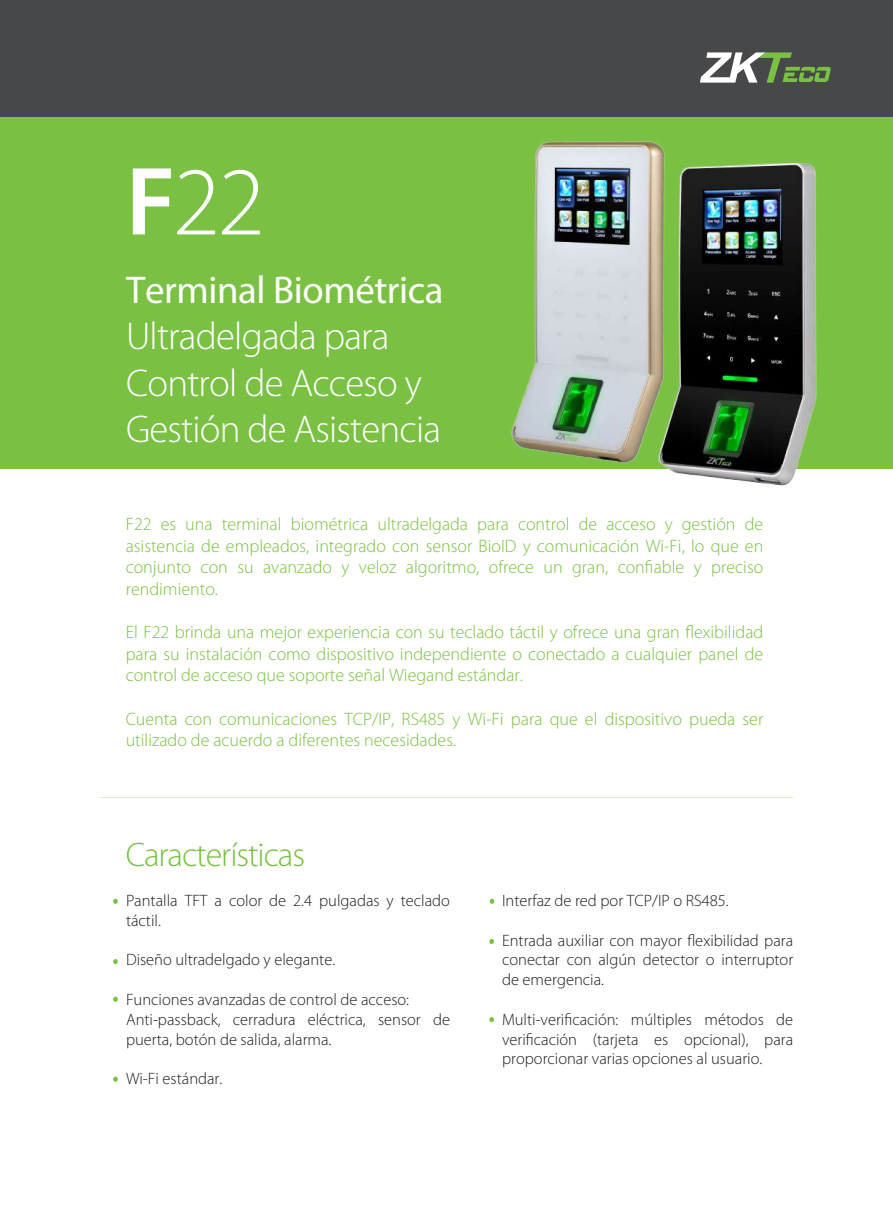
<style>
.page{position:relative;width:893px;height:1212px;background:#fff}
.page>*{position:absolute;margin:0;border:0;box-sizing:border-box;transform-origin:0 0}
.t1{font:300 97.8px "Myriad Pro";color:#fff}
.t2{font:300 38.85px/46.7px "Myriad Pro";letter-spacing:-.02em;color:#fff}
.t3{font:38.85px "Myriad Pro";letter-spacing:-.01em;color:#fff}
.t4{font:300 34.05px "Myriad Pro";letter-spacing:-.03em;color:#7ac143}
.t5{font:300 18px/21.6px "Myriad Pro";color:#7ac143;text-align:justify}
.t6{font:300 16.5px/19.8px "Myriad Pro";color:#1d1d1b;text-align:justify}
.s1{font-weight:600}
</style>
<div class="page">
<div style="left:0;top:116px;width:893px;height:353px;background:#7ac143"></div>
<div style="left:0;top:0;width:893px;height:116px;background:#474849"></div>
<svg style="left:700px;top:52px;width:131px;height:31px"></svg>
<svg style="left:490px;top:899px;width:4px;height:5px"></svg>
<svg style="left:489px;top:939px;width:5px;height:5px"></svg>
<svg style="left:489px;top:1017px;width:5px;height:5px"></svg>
<svg style="left:113px;top:899px;width:5px;height:5px"></svg>
<svg style="left:113px;top:997px;width:5px;height:5px"></svg>
<svg style="left:113px;top:1076px;width:5px;height:6px"></svg>
<svg style="left:113px;top:959px;width:5px;height:5px"></svg>
<img style="left:670px;top:163px;width:147px;height:323px">
<img style="left:511px;top:141px;width:170px;height:329px">
<h1 class="t1" style="left:126px;top:148px;width:141px"><span class="s1">F</span>22</h1>
<h2 class="t3" style="left:126px;top:266px;width:319px">Terminal Biométrica</h2>
<h2 class="t2" style="left:126px;top:313px;width:316px">Ultradelgada para<br>Control de Acceso y<br>Gestión de Asistencia</h2>
<p class="t5" style="left:126px;top:514px;width:639px">F22 es una terminal biométrica ultradelgada para control de acceso y gestión de asistencia de empleados, integrado con sensor BioID y comunicación Wi-Fi, lo que en conjunto con su avanzado y veloz algoritmo, ofrece un gran, confiable y preciso rendimiento.</p>
<p class="t5" style="left:126px;top:622px;width:639px">El F22 brinda una mejor experiencia con su teclado táctil y ofrece una gran flexibilidad para su instalación como dispositivo independiente o conectado a cualquier panel de control de acceso que soporte señal Wiegand estándar.</p>
<p class="t5" style="left:126px;top:708px;width:639px">Cuenta con comunicaciones TCP/IP, RS485 y Wi-Fi para que el dispositivo pueda ser utilizado de acuerdo a diferentes necesidades.</p>
<h3 class="t4" style="left:126px;top:836px;width:181px">Características</h3>
<p class="t6" style="left:126px;top:891px;width:326px">Pantalla TFT a color de 2.4 pulgadas y teclado táctil.</p>
<p class="t6" style="left:126px;top:950px;width:211px">Diseño ultradelgado y elegante.</p>
<p class="t6" style="left:126px;top:990px;width:325px;text-align:left">Funciones avanzadas de control de acceso:<br>Anti-passback, cerradura eléctrica, sensor de puerta, botón de salida, alarma.</p>
<p class="t6" style="left:126px;top:1069px;width:98px">Wi-Fi estándar.</p>
<p class="t6" style="left:502px;top:891px;width:228px">Interfaz de red por TCP/IP o RS485.</p>
<p class="t6" style="left:502px;top:930px;width:293px">Entrada auxiliar con mayor flexibilidad para conectar con algún detector o interruptor de emergencia.</p>
<p class="t6" style="left:502px;top:1010px;width:293px">Multi-verificación: múltiples métodos de verificación (tarjeta es opcional), para proporcionar varias opciones al usuario.</p>
</div>
